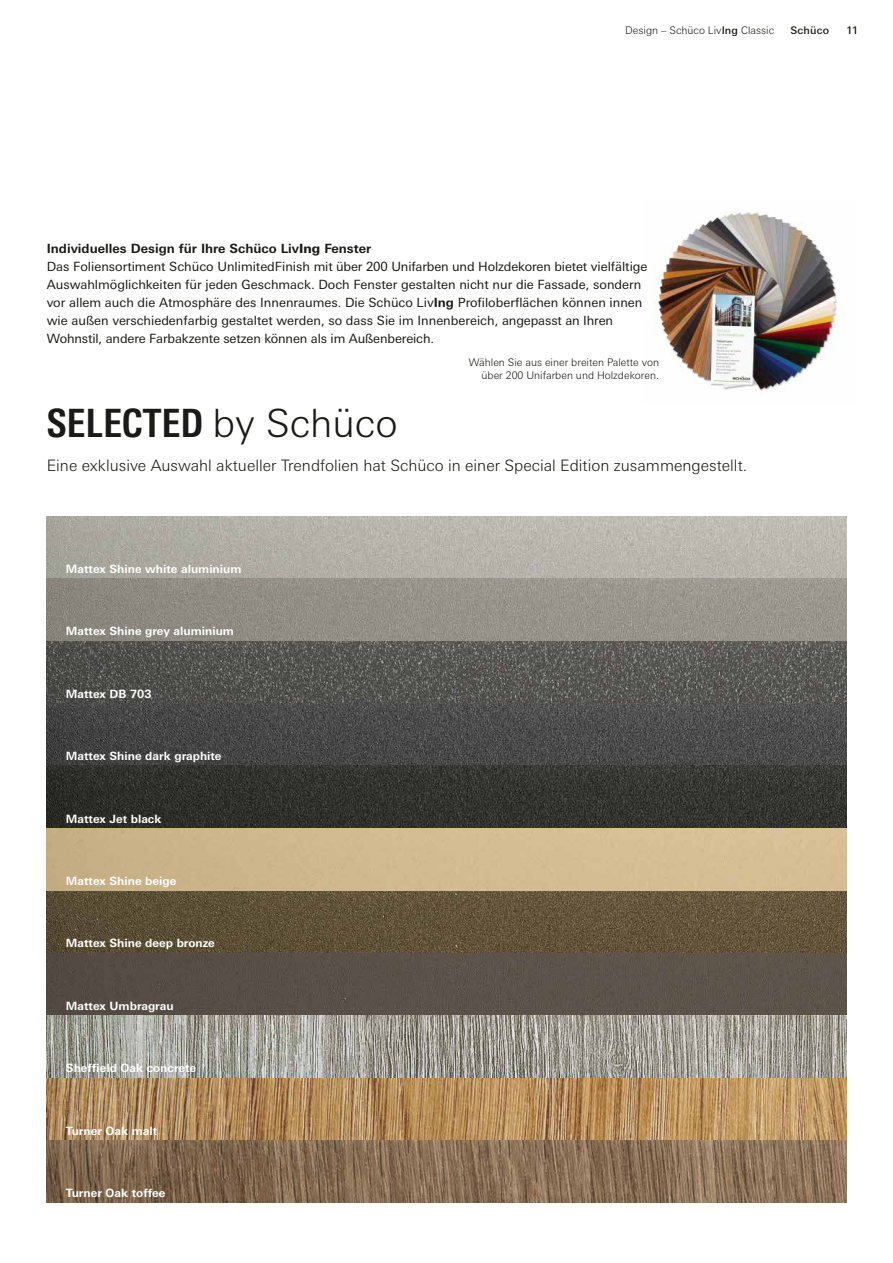
<style>
.page{position:relative;width:893px;height:1263px;background:#fff}
.page>*{position:absolute;margin:0;border:0;box-sizing:border-box;transform-origin:0 0}
.t1{font:39px "Univers For Schueco 620 Cd Bd";color:#1a1a18}
.Subline{font:300 15.75px "Univers For Schueco 330";color:#1a1a18}
.Fließtext{font:12.75px/18px "Univers For Schueco 430 Reg";color:#1a1a18}
.Fließtext-2{font:700 12.75px "Univers For Schueco 630";color:#1a1a18}
.Fließtext-3{font:700 11.4px "Univers For Schueco 630";color:#fff}
.BU_links{font:300 10.5px/13.5px "Univers For Schueco 330";color:#1a1a18;text-align:right}
.Kopfzeile_links{font:300 10.5px "Univers For Schueco 330";color:#1a1a18}
.t2{font:10.5px "Univers For Schueco 530 Med";letter-spacing:.02em;color:#1a1a18}
.s1{font-family:"Univers For Schueco 530 Med";font-weight:400}
.s2{font-family:"Univers For Schueco 730";font-weight:800}
.s3{font-family:"Univers For Schueco 630";font-weight:700}
.s4{font-family:"Univers For Schueco 330";font-weight:300}
</style>
<div class="page">
<img style="left:47px;top:516px;width:799px;height:687px">
<img style="left:653px;top:212px;width:184px;height:179px">
<p class="Kopfzeile_links" style="left:625px;top:24px;width:150px">Design – Schüco Liv<span class="s1">Ing</span> Classic</p>
<p class="t2" style="left:790px;top:24px;width:40px">Schüco</p>
<p class="t2" style="left:846px;top:24px;width:13px">11</p>
<p class="Fließtext-2" style="left:47px;top:241px;width:326px">Individuelles Design für Ihre Schüco Liv<span class="s2">Ing</span> Fenster</p>
<p class="Fließtext" style="left:47px;top:258px;width:602px">Das Foliensortiment Schüco UnlimitedFinish mit über 200 Unifarben und Holzdekoren bietet vielfältige Auswahlmöglichkeiten für jeden Geschmack. Doch Fenster gestalten nicht nur die Fassade, sondern vor allem auch die Atmosphäre des Innenraumes. Die Schüco Liv<span class="s3">Ing</span> Profiloberflächen können innen wie außen verschiedenfarbig gestaltet werden, so dass Sie im Innenbereich, angepasst an Ihren Wohnstil, andere Farbakzente setzen können als im Außenbereich.</p>
<p class="t1" style="left:47px;top:400px;width:352px">SELECTED <span class="s4">by Schüco</span></p>
<p class="BU_links" style="left:469px;top:355px;width:192px">Wählen Sie aus einer breiten Palette von über 200 Unifarben und Holzdekoren.</p>
<p class="Subline" style="left:47px;top:456px;width:702px">Eine exklusive Auswahl aktueller Trendfolien hat Schüco in einer Special Edition zusammengestellt.</p>
<p class="Fließtext-3" style="left:66px;top:562px;width:177px">Mattex Shine white aluminium</p>
<p class="Fließtext-3" style="left:66px;top:624px;width:170px">Mattex Shine grey aluminium</p>
<p class="Fließtext-3" style="left:66px;top:687px;width:87px">Mattex DB 703</p>
<p class="Fließtext-3" style="left:66px;top:749px;width:157px">Mattex Shine dark graphite</p>
<p class="Fließtext-3" style="left:66px;top:812px;width:97px">Mattex Jet black</p>
<p class="Fließtext-3" style="left:66px;top:874px;width:112px">Mattex Shine beige</p>
<p class="Fließtext-3" style="left:66px;top:936px;width:150px">Mattex Shine deep bronze</p>
<p class="Fließtext-3" style="left:66px;top:999px;width:109px">Mattex Umbragrau</p>
<p class="Fließtext-3" style="left:66px;top:1061px;width:132px">Sheffield Oak concrete</p>
<p class="Fließtext-3" style="left:66px;top:1124px;width:93px">Turner Oak malt</p>
<p class="Fließtext-3" style="left:66px;top:1186px;width:101px">Turner Oak toffee</p>
</div>
